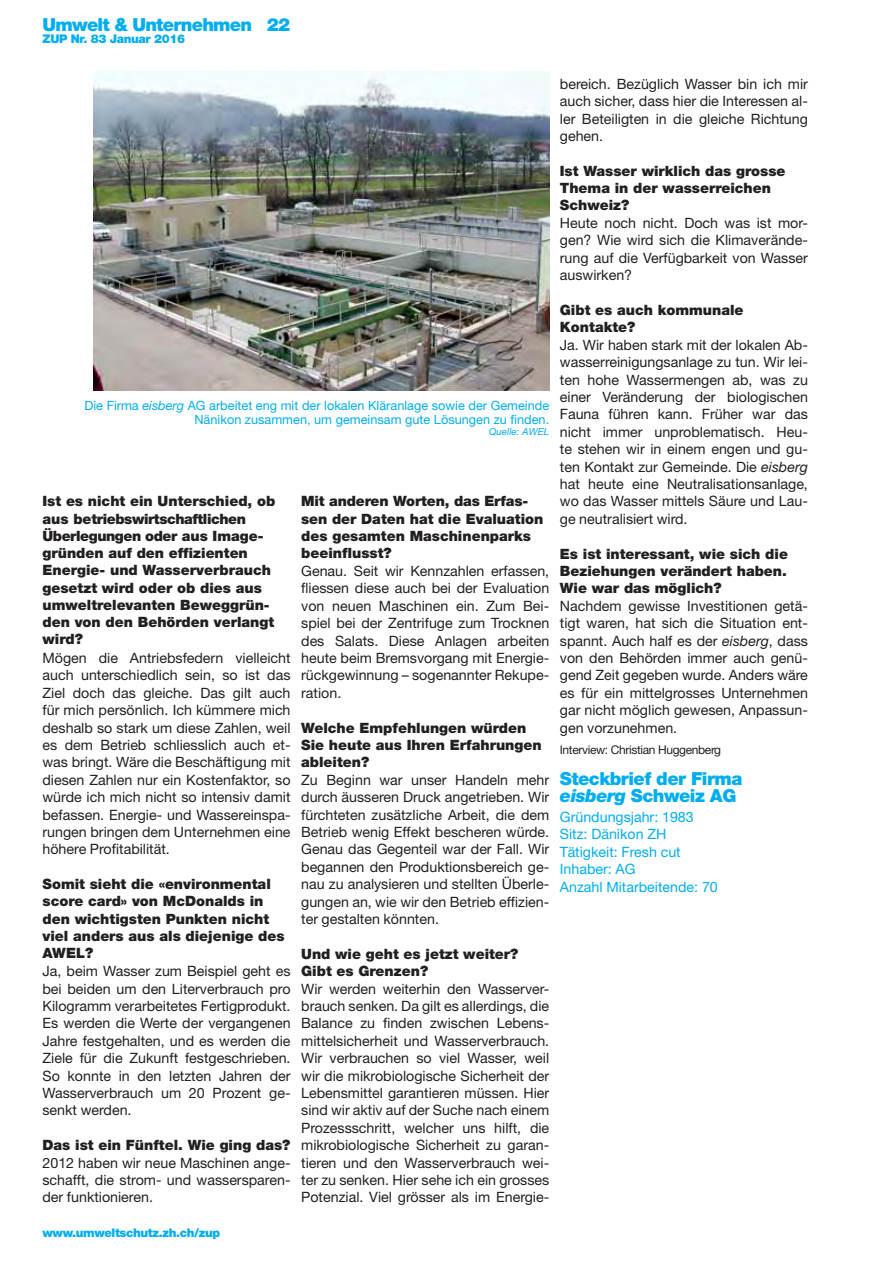
<style>
.page{position:relative;width:893px;height:1263px;background:#fff}
.page>*{position:absolute;margin:0;border:0;box-sizing:border-box;transform-origin:0 0}
.t1{font:900 18px/17.2px "Helvetica Neue LT Std";letter-spacing:-.03em;color:#00aeef}
.t2{font:14.25px/17.4px "Helvetica Neue LT Std";color:#231f20;text-align:justify}
.t3{font:900 14.25px/17.2px "Helvetica Neue LT Std";color:#231f20}
.t4{font:14.25px/17.4px "Helvetica Neue LT Std";color:#00aeef}
.t5{font:12.75px/13.5px "Helvetica Neue LT Std";color:#00aeef;text-align:right}
.t6{font:900 12px "Helvetica Neue LT Std";letter-spacing:-.03em;color:#00aeef}
.t7{font:12px "Helvetica Neue LT Std";letter-spacing:-.03em;color:#231f20}
.t8{font:italic 9.75px "Helvetica Neue LT Std";color:#00aeef}
.s1{font-style:italic}
</style>
<div class="page">
<img style="left:93px;top:71px;width:456px;height:320px">
<p class="t1" style="left:43px;top:18px;width:249px">Umwelt &amp; Unternehmen 22</p>
<p class="t6" style="left:43px;top:35px;width:144px">ZUP Nr. 83 Januar 2016</p>
<p class="t5" style="left:84px;top:399px;width:466px">Die Firma <span class="s1">eisberg</span> AG arbeitet eng mit der lokalen Kläranlage sowie der Gemeinde<br>Nänikon zusammen, um gemeinsam gute Lösungen zu finden.</p>
<p class="t8" style="left:489px;top:428px;width:62px">Quelle: AWEL</p>
<p class="t3" style="left:43px;top:494px;width:234px">Ist es nicht ein Unterschied, ob aus betriebswirtschaftlichen<br>Überlegungen oder aus Image&shy;gründen auf den effizienten<br>Energie- und Wasserverbrauch gesetzt wird oder ob dies aus umweltrelevanten Beweggrün&shy;den von den Behörden verlangt wird?</p>
<p class="t2" style="left:43px;top:649px;width:250px">Mögen die Antriebsfedern vielleicht auch unterschiedlich sein, so ist das Ziel doch das gleiche. Das gilt auch für mich persönlich. Ich kümmere mich deshalb so stark um diese Zahlen, weil es dem Betrieb schliesslich auch et&shy;was bringt. Wäre die Beschäftigung mit diesen Zahlen nur ein Kostenfaktor, so würde ich mich nicht so intensiv damit befassen. Energie- und Wassereinspa&shy;rungen bringen dem Unternehmen eine höhere Profitabilität.</p>
<p class="t3" style="left:43px;top:877px;width:244px">Somit sieht die «environmental score card» von McDonalds in den wichtigsten Punkten nicht viel anders aus als diejenige des<br>AWEL?</p>
<p class="t2" style="left:43px;top:962px;width:250px">Ja, beim Wasser zum Beispiel geht es bei beiden um den Literverbrauch pro Kilogramm verarbeitetes Fertigprodukt.<br>Es werden die Werte der vergangenen Jahre festgehalten, und es werden die Ziele für die Zukunft festgeschrieben.<br>So konnte in den letzten Jahren der Wasserverbrauch um 20 Prozent ge&shy;senkt werden.</p>
<p class="t3" style="left:43px;top:1138px;width:249px">Das ist ein Fünftel. Wie ging das?</p>
<p class="t2" style="left:43px;top:1154px;width:250px">2012 haben wir neue Maschinen ange&shy;schafft, die strom- und wassersparen&shy;der funktionieren.</p>
<p class="t6" style="left:43px;top:1228px;width:179px">www.umweltschutz.zh.ch/zup</p>
<p class="t3" style="left:301px;top:494px;width:244px">Mit anderen Worten, das Erfas&shy;sen der Daten hat die Evaluation des gesamten Maschinenparks beeinflusst?</p>
<p class="t2" style="left:301px;top:562px;width:250px">Genau. Seit wir Kennzahlen erfassen, fliessen diese auch bei der Evaluation von neuen Maschinen ein. Zum Bei&shy;spiel bei der Zentrifuge zum Trocknen des Salats. Diese Anlagen arbeiten heute beim Bremsvorgang mit Energie&shy;rückgewinnung – sogenannter Rekupe&shy;ration.</p>
<p class="t3" style="left:301px;top:720px;width:242px">Welche Empfehlungen würden<br>Sie heute aus Ihren Erfahrungen ableiten?</p>
<p class="t2" style="left:301px;top:771px;width:250px">Zu Beginn war unser Handeln mehr durch äusseren Druck angetrieben. Wir fürchteten zusätzliche Arbeit, die dem Betrieb wenig Effekt bescheren würde.<br>Genau das Gegenteil war der Fall. Wir begannen den Produktionsbereich ge&shy;nau zu analysieren und stellten Überle&shy;gungen an, wie wir den Betrieb effizien&shy;ter gestalten könnten.</p>
<p class="t3" style="left:301px;top:947px;width:219px">Und wie geht es jetzt weiter?<br>Gibt es Grenzen?</p>
<p class="t2" style="left:301px;top:980px;width:250px">Wir werden weiterhin den Wasserver&shy;brauch senken. Da gilt es allerdings, die Balance zu finden zwischen Lebens&shy;mittelsicherheit und Wasserverbrauch.<br>Wir verbrauchen so viel Wasser, weil wir die mikrobiologische Sicherheit der Lebensmittel garantieren müssen. Hier sind wir aktiv auf der Suche nach einem Prozessschritt, welcher uns hilft, die mikrobiologische Sicherheit zu garan&shy;tieren und den Wasserverbrauch wei&shy;ter zu senken. Hier sehe ich ein grosses Potenzial. Viel grösser als im Energie-</p>
<p class="t2" style="left:560px;top:75px;width:250px">bereich. Bezüglich Wasser bin ich mir auch sicher, dass hier die Interessen al&shy;ler Beteiligten in die gleiche Richtung gehen.</p>
<p class="t3" style="left:560px;top:164px;width:227px">Ist Wasser wirklich das grosse<br>Thema in der wasserreichen<br>Schweiz?</p>
<p class="t2" style="left:560px;top:214px;width:250px">Heute noch nicht. Doch was ist mor&shy;gen? Wie wird sich die Klimaverände&shy;rung auf die Verfügbarkeit von Wasser auswirken?</p>
<p class="t3" style="left:560px;top:303px;width:185px">Gibt es auch kommunale<br>Kontakte?</p>
<p class="t2" style="left:560px;top:336px;width:250px">Ja. Wir haben stark mit der lokalen Ab&shy;wasserreinigungsanlage zu tun. Wir lei&shy;ten hohe Wassermengen ab, was zu einer Veränderung der biologischen Fauna führen kann. Früher war das nicht immer unproblematisch. Heu&shy;te stehen wir in einem engen und gu&shy;ten Kontakt zur Gemeinde. Die <span class="s1">eisberg </span>hat heute eine Neutralisationsanlage, wo das Wasser mittels Säure und Lau&shy;ge neutralisiert wird.</p>
<p class="t3" style="left:560px;top:546px;width:230px;text-align:justify">Es ist interessant, wie sich die Beziehungen verändert haben.<br>Wie war das möglich?</p>
<p class="t2" style="left:560px;top:597px;width:250px">Nachdem gewisse Investitionen getä&shy;tigt waren, hat sich die Situation ent&shy;spannt. Auch half es der <span class="s1">eisberg</span>, dass von den Behörden immer auch genü&shy;gend Zeit gegeben wurde. Anders wäre es für ein mittelgrosses Unternehmen gar nicht möglich gewesen, Anpassun&shy;gen vorzunehmen.</p>
<p class="t7" style="left:560px;top:742px;width:163px">Interview: Christian Huggenberg</p>
<p class="t1" style="left:560px;top:772px;width:184px">Steckbrief der Firma <span class="s1">eisberg</span> Schweiz AG</p>
<p class="t4" style="left:560px;top:808px;width:159px">Gründungsjahr: 1983<br>Sitz: Dänikon ZH<br>Tätigkeit: Fresh cut<br>Inhaber: AG<br>Anzahl Mitarbeitende: 70</p>
</div>
